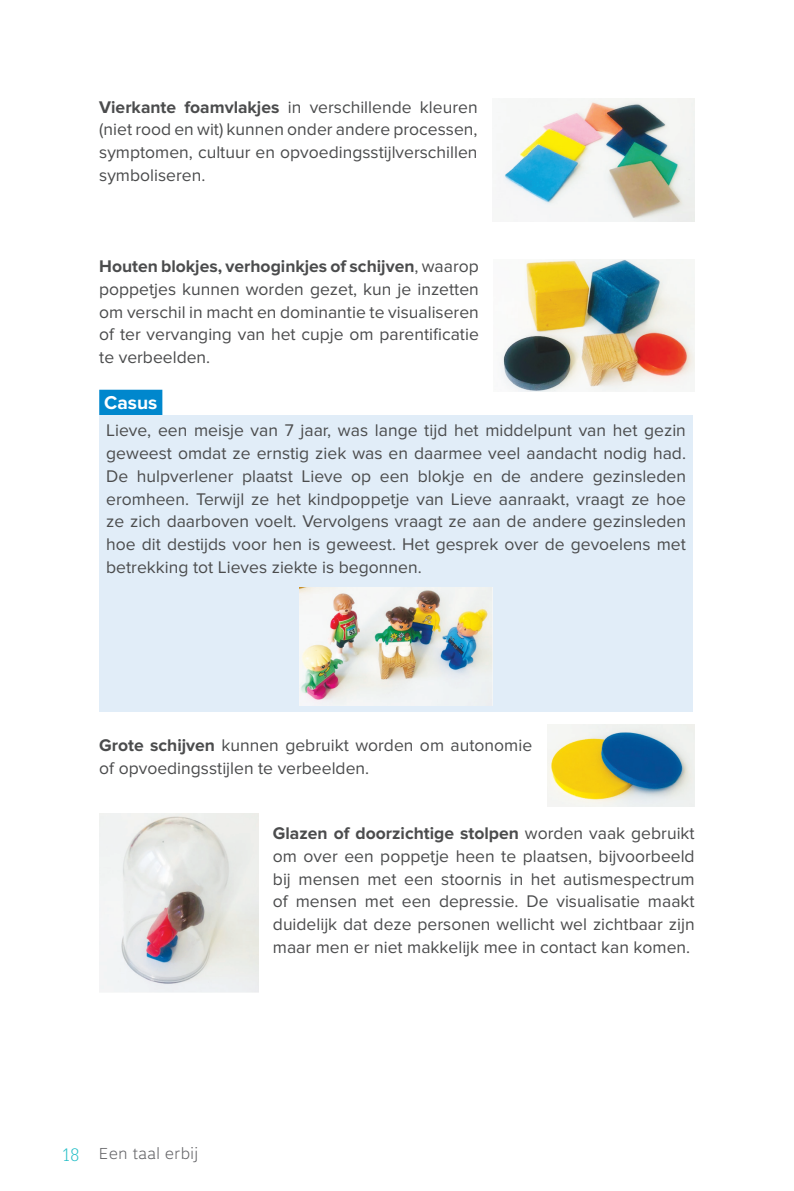
<style>
.page{position:relative;width:794px;height:1191px;background:#fff}
.page>*{position:absolute;margin:0;border:0;box-sizing:border-box;transform-origin:0 0}
.Casus-titel{font:700 19.25px "Proxima Nova";color:#fff}
.Body{font:17.5px/22.8px "Proxima Nova";color:#4b4c4d;text-align:justify}
.t1{font:300 15.75px "Motiva Sans";letter-spacing:.03em;color:#636366}
.s1{font-weight:700}
.s2{font-family:"Glypha LT";font-size:17.5px;color:#21bdc6}
</style>
<div class="page">
<div style="left:99px;top:390px;width:63px;height:26px;background:#0087cd"></div>
<img style="left:500px;top:99px;width:194px;height:123px">
<img style="left:501px;top:260px;width:193px;height:131px">
<div style="left:99px;top:415px;width:594px;height:297px;background:#e1edf8"></div>
<img style="left:300px;top:587px;width:192px;height:118px">
<img style="left:547px;top:724px;width:147px;height:82px">
<img style="left:99px;top:814px;width:159px;height:179px">
<p class="Body" style="left:99px;top:96px;width:380px"><span class="s1">Vierkante foamvlakjes</span> in verschillende kleuren (niet rood en wit) kunnen onder andere processen, symptomen, cultuur en opvoedingsstijlverschillen symboliseren.</p>
<p class="Body" style="left:99px;top:255px;width:381px"><span class="s1">Houten blokjes, verhoginkjes of schijven</span>, waarop poppetjes kunnen worden gezet, kun je inzetten om verschil in macht en dominantie te visualiseren of ter vervanging van het cupje om parentificatie te verbeelden.</p>
<p class="Casus-titel" style="left:104px;top:391px;width:55px">Casus</p>
<p class="Body" style="left:106px;top:419px;width:581px">Lieve, een meisje van 7 jaar, was lange tijd het middelpunt van het gezin geweest omdat ze ernstig ziek was en daarmee veel aandacht nodig had.<br>De hulpverlener plaatst Lieve op een blokje en de andere gezinsleden eromheen. Terwijl ze het kindpoppetje van Lieve aanraakt, vraagt ze hoe ze zich daarboven voelt. Vervolgens vraagt ze aan de andere gezinsleden hoe dit destijds voor hen is geweest. Het gesprek over de gevoelens met betrekking tot Lieves ziekte is begonnen.</p>
<p class="Body" style="left:99px;top:734px;width:434px"><span class="s1">Grote schijven</span> kunnen gebruikt worden om autonomie of opvoedingsstijlen te verbeelden.</p>
<p class="Body" style="left:273px;top:822px;width:423px"><span class="s1">Glazen of doorzichtige stolpen</span> worden vaak gebruikt om over een poppetje heen te plaatsen, bijvoorbeeld bij mensen met een stoornis in het autismespectrum of mensen met een depressie. De visualisatie maakt duidelijk dat deze personen wellicht wel zichtbaar zijn maar men er niet makkelijk mee in contact kan komen.</p>
<p class="t1" style="left:62px;top:1144px;width:138px"><span class="s2">18</span> Een taal erbij</p>
</div>
